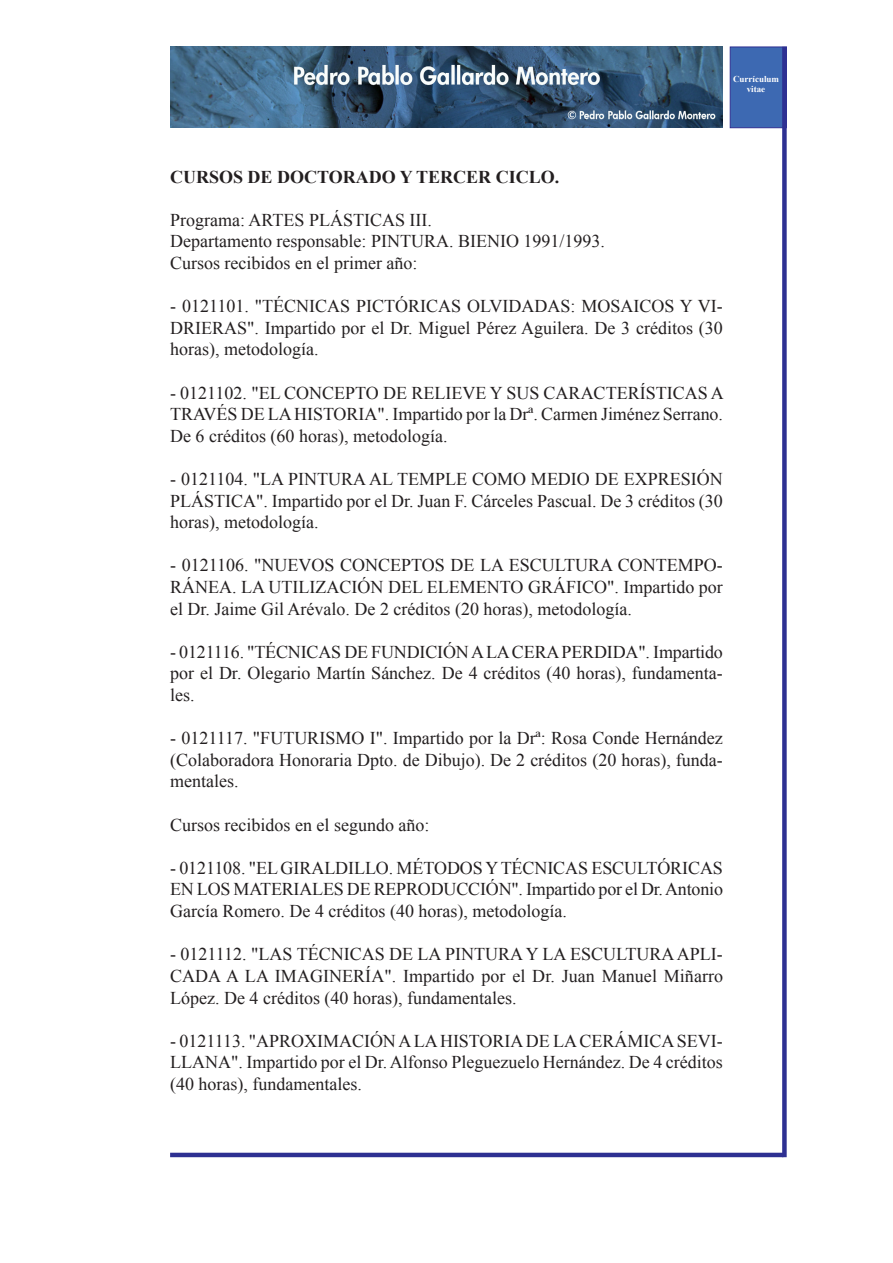
<style>
.page{position:relative;width:893px;height:1263px;background:#fff}
.page>*{position:absolute;margin:0;border:0;box-sizing:border-box;transform-origin:0 0}
.t1{font:18px/21.6px "Times New Roman";color:#231f20;text-align:justify}
.t2{font:700 18px "Times New Roman";color:#231f20}
.t3{font:700 9px/10.8px "Times New Roman";color:#fff;text-align:center}
</style>
<div class="page">
<hr style="left:170px;top:1153px;width:613px;height:4px;background:#2e3092">
<div style="left:730px;top:47px;width:57px;height:81px;background:#3d69b2;border:1px solid #2e3092"></div>
<div style="left:782px;top:47px;width:5px;height:1110px;background:#2e3092"></div>
<img style="left:170px;top:47px;width:553px;height:81px">
<p class="t3" style="left:733px;top:73px;width:47px">Currículum vitae</p>
<p class="t2" style="left:170px;top:164px;width:391px">CURSOS DE DOCTORADO Y TERCER CICLO.</p>
<p class="t1" style="left:170px;top:208px;width:263px">Programa: ARTES PLÁSTICAS III.</p>
<p class="t1" style="left:170px;top:230px;width:436px">Departamento responsable: PINTURA. BIENIO 1991/1993.</p>
<p class="t1" style="left:170px;top:252px;width:249px">Cursos recibidos en el primer año:</p>
<p class="t1" style="left:170px;top:295px;width:554px">- 0121101. "TÉCNICAS PICTÓRICAS OLVIDADAS: MOSAICOS Y VI-DRIERAS". Impartido por el Dr. Miguel Pérez Aguilera. De 3 créditos (30 horas), metodología.</p>
<p class="t1" style="left:170px;top:381px;width:555px">- 0121102. "EL CONCEPTO DE RELIEVE Y SUS CARACTERÍSTICAS A TRAVÉS DE LA HISTORIA". Impartido por la Drª. Carmen Jiménez Serrano.<br>De 6 créditos (60 horas), metodología.</p>
<p class="t1" style="left:170px;top:468px;width:554px">- 0121104. "LA PINTURA AL TEMPLE COMO MEDIO DE EXPRESIÓN PLÁSTICA". Impartido por el Dr. Juan F. Cárceles Pascual. De 3 créditos (30 horas), metodología.</p>
<p class="t1" style="left:170px;top:554px;width:554px">- 0121106. "NUEVOS CONCEPTOS DE LA ESCULTURA CONTEMPO-RÁNEA. LA UTILIZACIÓN DEL ELEMENTO GRÁFICO". Impartido por el Dr. Jaime Gil Arévalo. De 2 créditos (20 horas), metodología.</p>
<p class="t1" style="left:170px;top:640px;width:554px">- 0121116. "TÉCNICAS DE FUNDICIÓN A LA CERA PERDIDA". Impartido por el Dr. Olegario Martín Sánchez. De 4 créditos (40 horas), fundamenta&shy;les.</p>
<p class="t1" style="left:170px;top:727px;width:554px">- 0121117. "FUTURISMO I". Impartido por la Drª: Rosa Conde Hernández (Colaboradora Honoraria Dpto. de Dibujo). De 2 créditos (20 horas), funda&shy;mentales.</p>
<p class="t1" style="left:170px;top:813px;width:261px">Cursos recibidos en el segundo año:</p>
<p class="t1" style="left:170px;top:856px;width:554px">- 0121108. "EL GIRALDILLO. MÉTODOS Y TÉCNICAS ESCULTÓRICAS EN LOS MATERIALES DE REPRODUCCIÓN". Impartido por el Dr. Antonio García Romero. De 4 créditos (40 horas), metodología.</p>
<p class="t1" style="left:170px;top:943px;width:554px">- 0121112. "LAS TÉCNICAS DE LA PINTURA Y LA ESCULTURA APLI-CADA A LA IMAGINERÍA". Impartido por el Dr. Juan Manuel Miñarro López. De 4 créditos (40 horas), fundamentales.</p>
<p class="t1" style="left:170px;top:1029px;width:554px">- 0121113. "APROXIMACIÓN A LA HISTORIA DE LA CERÁMICA SEVI-LLANA". Impartido por el Dr. Alfonso Pleguezuelo Hernández. De 4 créditos (40 horas), fundamentales.</p>
</div>
